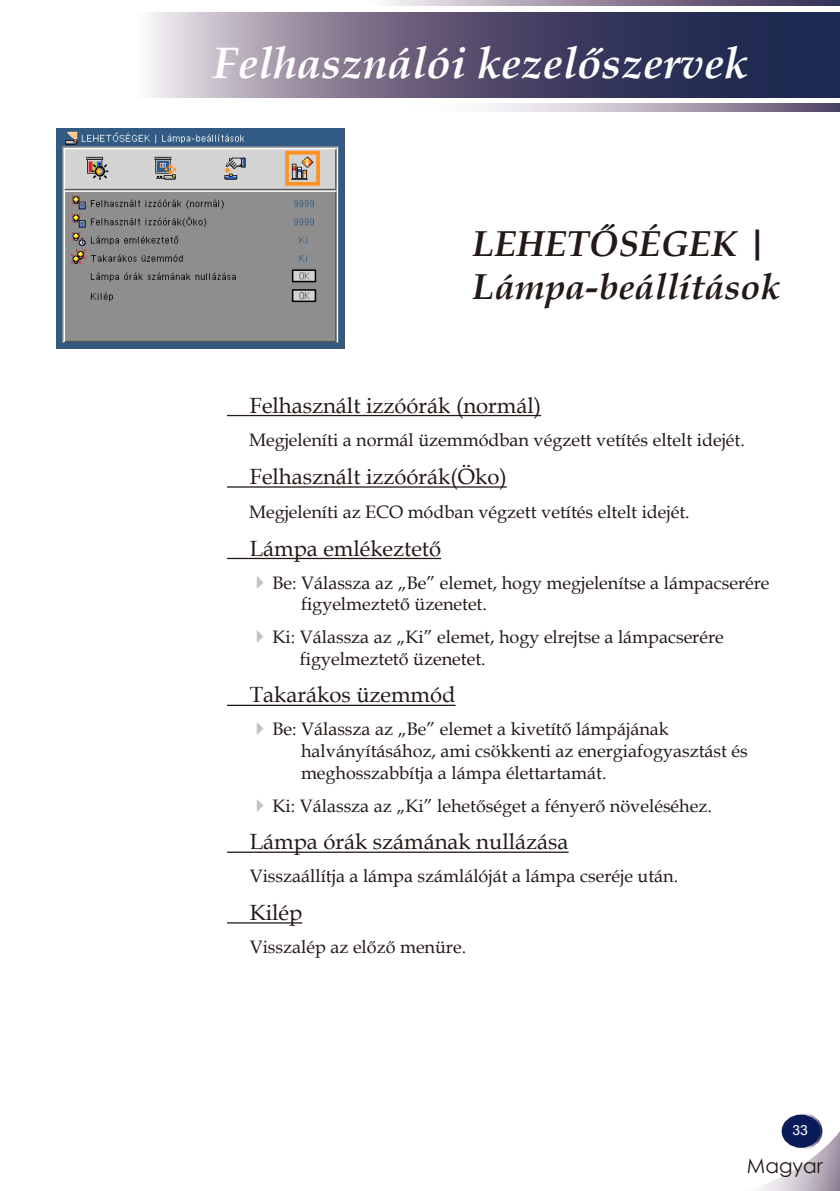
<style>
.page{position:relative;width:840px;height:1191px;background:#fff}
.page>*{position:absolute;margin:0;border:0;box-sizing:border-box;transform-origin:0 0}
.t1{font:italic 700 44px "Book Antiqua";color:#fff}
.t2{font:italic 700 36px/43.2px "Book Antiqua";color:#231916}
.t3{font:22px "Book Antiqua";color:#231916}
.t4{font:20px "Century Gothic";color:#231916}
.t5{font:18px/21.6px "Book Antiqua";color:#231916}
.t6{font:14px "Arial";color:#fff}
</style>
<div class="page">
<svg style="left:759px;top:1115px;width:80px;height:76px"></svg>
<div style="left:780px;top:1113px;width:41px;height:35px;background:#0a1b5a;border-radius:50%"></div>
<div style="left:779px;top:1112px;width:43px;height:37px;border:2px solid #fff;border-radius:50%"></div>
<svg style="left:385px;top:0;width:454px;height:6px;background:#8f869b"></svg>
<svg style="left:149px;top:13px;width:690px;height:85px;background:#635f7c"></svg>
<svg style="left:486px;top:104px;width:353px;height:7px;background:#afa6b5"></svg>
<img style="left:57px;top:129px;width:287px;height:219px">
<hr style="left:227px;top:415px;width:313px;height:1px;background:#231916">
<hr style="left:227px;top:486px;width:279px;height:1px;background:#231916">
<hr style="left:227px;top:558px;width:214px;height:1px;background:#231916">
<hr style="left:227px;top:704px;width:228px;height:2px;background:#231916">
<hr style="left:227px;top:851px;width:341px;height:2px;background:#231916">
<hr style="left:227px;top:922px;width:75px;height:1px;background:#231916">
<h1 class="t1" style="left:213px;top:32px;width:536px">Felhasználói kezelőszervek</h1>
<h2 class="t2" style="left:472px;top:222px;width:309px">LEHETŐSÉGEK |<br>Lámpa-beállítások</h2>
<p class="t3" style="left:249px;top:390px;width:293px">Felhasznált izzóórák (normál)</p>
<p class="t5" style="left:249px;top:429px;width:497px">Megjeleníti a normál üzemmódban végzett vetítés eltelt idejét.</p>
<p class="t3" style="left:249px;top:461px;width:258px">Felhasznált izzóórák(Öko)</p>
<p class="t5" style="left:249px;top:500px;width:442px">Megjeleníti az ECO módban végzett vetítés eltelt idejét.</p>
<p class="t3" style="left:249px;top:533px;width:193px">Lámpa emlékeztető</p>
<p class="t5" style="left:301px;top:571px;width:469px;text-indent:-29px">Be: Válassza az „Be” elemet, hogy megjelenítse a lámpacserére figyelmeztető üzenetet.</p>
<p class="t5" style="left:299px;top:626px;width:425px;text-indent:-27px">Ki: Válassza az „Ki” elemet, hogy elrejtse a lámpacserére figyelmeztető üzenetet.</p>
<p class="t3" style="left:249px;top:679px;width:207px">Takarákos üzemmód</p>
<p class="t5" style="left:301px;top:718px;width:448px;text-indent:-29px">Be: Válassza az „Be” elemet a kivetítő lámpájának halványításához, ami csökkenti az energiafogyasztást és meghosszabbítja a lámpa élettartamát.</p>
<p class="t5" style="left:272px;top:794px;width:440px">Ki: Válassza az „Ki” lehetőséget a fényerő növeléséhez.</p>
<p class="t3" style="left:249px;top:826px;width:320px">Lámpa órák számának nullázása</p>
<p class="t5" style="left:249px;top:865px;width:430px">Visszaállítja a lámpa számlálóját a lámpa cseréje után.</p>
<p class="t3" style="left:249px;top:897px;width:54px">Kilép</p>
<p class="t5" style="left:249px;top:935px;width:218px">Visszalép az előző menüre.</p>
<p class="t6" style="left:792px;top:1120px;width:17px">33</p>
<p class="t4" style="left:746px;top:1151px;width:77px">Magyar</p>
</div>
